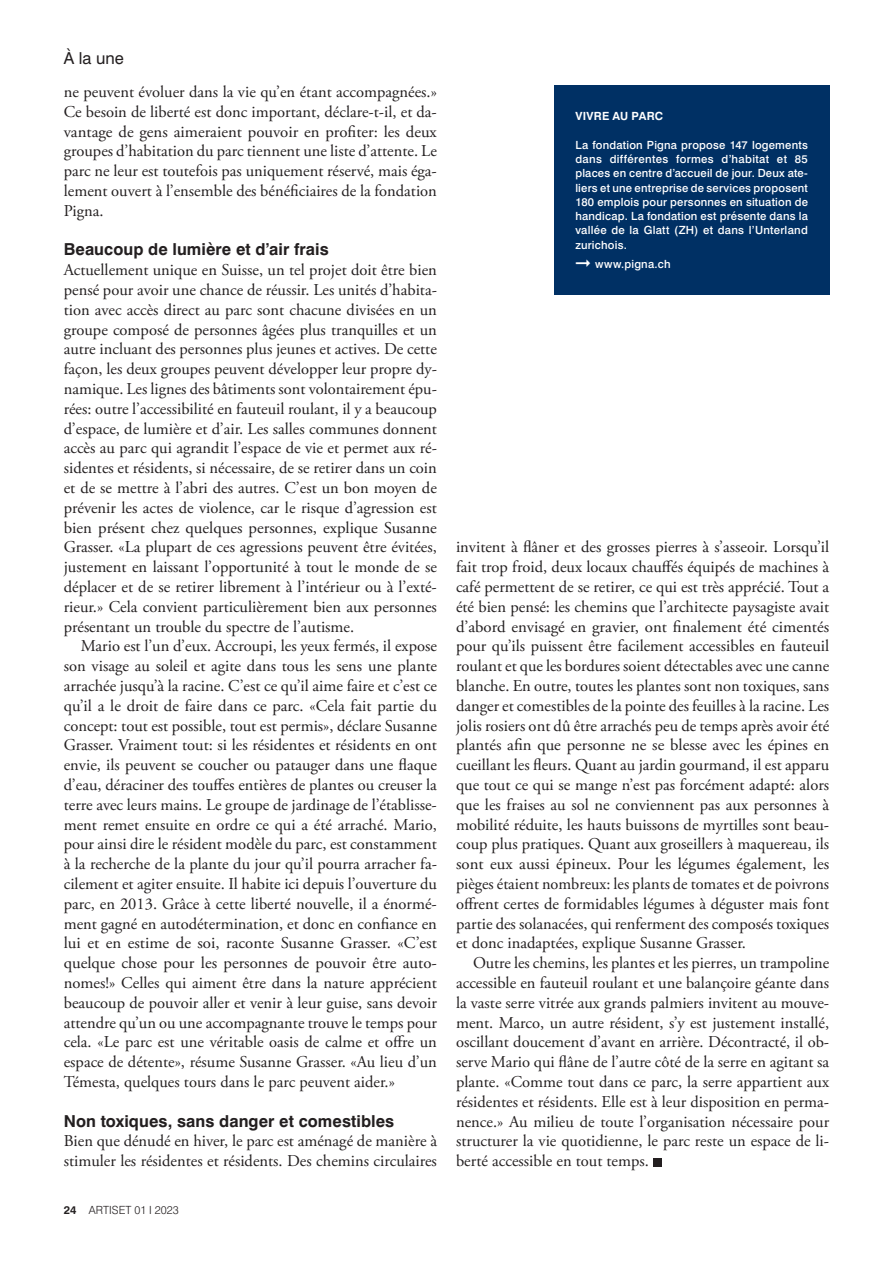
<style>
.page{position:relative;width:893px;height:1263px;background:#fff}
.page>*{position:absolute;margin:0;border:0;box-sizing:border-box;transform-origin:0 0}
.t1{font:16.5px/19.8px "Adobe Garamond Pro";color:#231f20;text-align:justify}
.t2{font:700 16.5px "Swiss 721 BT";letter-spacing:.005em;color:#231f20}
.t3{font:16.5px "Swiss 721 BT";color:#231f20}
.t4{font:500 11.25px/14.2px "Swiss 721 BT";letter-spacing:.02em;color:#fff;text-align:justify}
.t5{font:300 11.25px "Swiss 721 BT";color:#231f20}
.t6{font:700 11.25px "Swiss 721 BT";letter-spacing:.02em;color:#fff}
.s1{font-weight:700}
</style>
<div class="page">
<div style="left:653px;top:1158px;width:9px;height:8px;background:#231f20"></div>
<div style="left:554px;top:85px;width:275px;height:210px;background:#003064"></div>
<p class="t3" style="left:64px;top:48px;width:62px">À la une</p>
<p class="t1" style="left:64px;top:82px;width:375px">ne peuvent évoluer dans la vie qu’en étant accompagnées.» Ce besoin de liberté est donc important, déclare-t-il, et da&shy;vantage de gens aimeraient pouvoir en profiter: les deux groupes d’habitation du parc tiennent une liste d’attente. Le parc ne leur est toutefois pas uniquement réservé, mais éga&shy;lement ouvert à l’ensemble des bénéficiaires de la fondation Pigna.</p>
<p class="t2" style="left:64px;top:239px;width:266px">Beaucoup de lumière et d’air frais</p>
<p class="t1" style="left:64px;top:261px;width:375px">Actuellement unique en Suisse, un tel projet doit être bien pensé pour avoir une chance de réussir. Les unités d’habita&shy;tion avec accès direct au parc sont chacune divisées en un groupe composé de personnes âgées plus tranquilles et un autre incluant des personnes plus jeunes et actives. De cette façon, les deux groupes peuvent développer leur propre dy&shy;namique. Les lignes des bâtiments sont volontairement épu&shy;rées: outre l’accessibilité en fauteuil roulant, il y a beaucoup d’espace, de lumière et d’air. Les salles communes donnent accès au parc qui agrandit l’espace de vie et permet aux ré&shy;sidentes et résidents, si nécessaire, de se retirer dans un coin et de se mettre à l’abri des autres. C’est un bon moyen de prévenir les actes de violence, car le risque d’agression est bien présent chez quelques personnes, explique Susanne Grasser. «La plupart de ces agressions peuvent être évitées, justement en laissant l’opportunité à tout le monde de se déplacer et de se retirer librement à l’intérieur ou à l’exté&shy;rieur.» Cela convient particulièrement bien aux personnes présentant un trouble du spectre de l’autisme.</p>
<p class="t1" style="left:64px;top:637px;width:375px;text-indent:17px">Mario est l’un d’eux. Accroupi, les yeux fermés, il expose son visage au soleil et agite dans tous les sens une plante arrachée jusqu’à la racine. C’est ce qu’il aime faire et c’est ce qu’il a le droit de faire dans ce parc. «Cela fait partie du concept: tout est possible, tout est permis», déclare Susanne Grasser. Vraiment tout: si les résidentes et résidents en ont envie, ils peuvent se coucher ou patauger dans une flaque d’eau, déraciner des touffes entières de plantes ou creuser la terre avec leurs mains. Le groupe de jardinage de l’établisse&shy;ment remet ensuite en ordre ce qui a été arraché. Mario, pour ainsi dire le résident modèle du parc, est constamment à la recherche de la plante du jour qu’il pourra arracher fa&shy;cilement et agiter ensuite. Il habite ici depuis l’ouverture du parc, en 2013. Grâce à cette liberté nouvelle, il a énormé&shy;ment gagné en autodétermination, et donc en confiance en lui et en estime de soi, raconte Susanne Grasser. «C’est quelque chose pour les personnes de pouvoir être auto&shy;nomes!» Celles qui aiment être dans la nature apprécient beaucoup de pouvoir aller et venir à leur guise, sans devoir attendre qu’un ou une accompagnante trouve le temps pour cela. «Le parc est une véritable oasis de calme et offre un espace de détente», résume Susanne Grasser. «Au lieu d’un Témesta, quelques tours dans le parc peuvent aider.»</p>
<p class="t2" style="left:64px;top:1111px;width:332px">Non toxiques, sans danger et comestibles</p>
<p class="t1" style="left:64px;top:1132px;width:375px">Bien que dénudé en hiver, le parc est aménagé de manière à stimuler les résidentes et résidents. Des chemins circulaires</p>
<p class="t5" style="left:64px;top:1203px;width:117px"><span class="s1">24</span> ARTISET 01 I 2023</p>
<p class="t6" style="left:575px;top:109px;width:89px">VIVRE AU PARC</p>
<p class="t4" style="left:575px;top:138px;width:234px">La fondation Pigna propose 147 logements dans différentes formes d’habitat et 85 places en centre d’accueil de jour. Deux ate&shy;liers et une entreprise de services proposent 180 emplois pour personnes en situation de handicap. La fondation est présente dans la vallée de la Glatt (ZH) et dans l’Unterland zurichois.</p>
<p class="t4" style="left:575px;top:257px;width:97px">➞ www.pigna.ch</p>
<p class="t1" style="left:456px;top:538px;width:375px">invitent à flâner et des grosses pierres à s’asseoir. Lorsqu’il fait trop froid, deux locaux chauffés équipés de machines à café permettent de se retirer, ce qui est très apprécié. Tout a été bien pensé: les chemins que l’architecte paysagiste avait d’abord envisagé en gravier, ont finalement été cimentés pour qu’ils puissent être facilement accessibles en fauteuil roulant et que les bordures soient détectables avec une canne blanche. En outre, toutes les plantes sont non toxiques, sans danger et comestibles de la pointe des feuilles à la racine. Les jolis rosiers ont dû être arrachés peu de temps après avoir été plantés afin que personne ne se blesse avec les épines en cueillant les fleurs. Quant au jardin gourmand, il est apparu que tout ce qui se mange n’est pas forcément adapté: alors que les fraises au sol ne conviennent pas aux personnes à mobilité réduite, les hauts buissons de myrtilles sont beau&shy;coup plus pratiques. Quant aux groseillers à maquereau, ils sont eux aussi épineux. Pour les légumes également, les pièges étaient nombreux: les plants de tomates et de poivrons offrent certes de formidables légumes à déguster mais font partie des solanacées, qui renferment des composés toxiques et donc inadaptées, explique Susanne Grasser.</p>
<p class="t1" style="left:456px;top:954px;width:375px;text-indent:17px">Outre les chemins, les plantes et les pierres, un trampoline accessible en fauteuil roulant et une balançoire géante dans la vaste serre vitrée aux grands palmiers invitent au mouve&shy;ment. Marco, un autre résident, s’y est justement installé, oscillant doucement d’avant en arrière. Décontracté, il ob&shy;serve Mario qui flâne de l’autre côté de la serre en agitant sa plante. «Comme tout dans ce parc, la serre appartient aux résidentes et résidents. Elle est à leur disposition en perma&shy;nence.» Au milieu de toute l’organisation nécessaire pour structurer la vie quotidienne, le parc reste un espace de li&shy;berté accessible en tout temps.</p>
</div>
